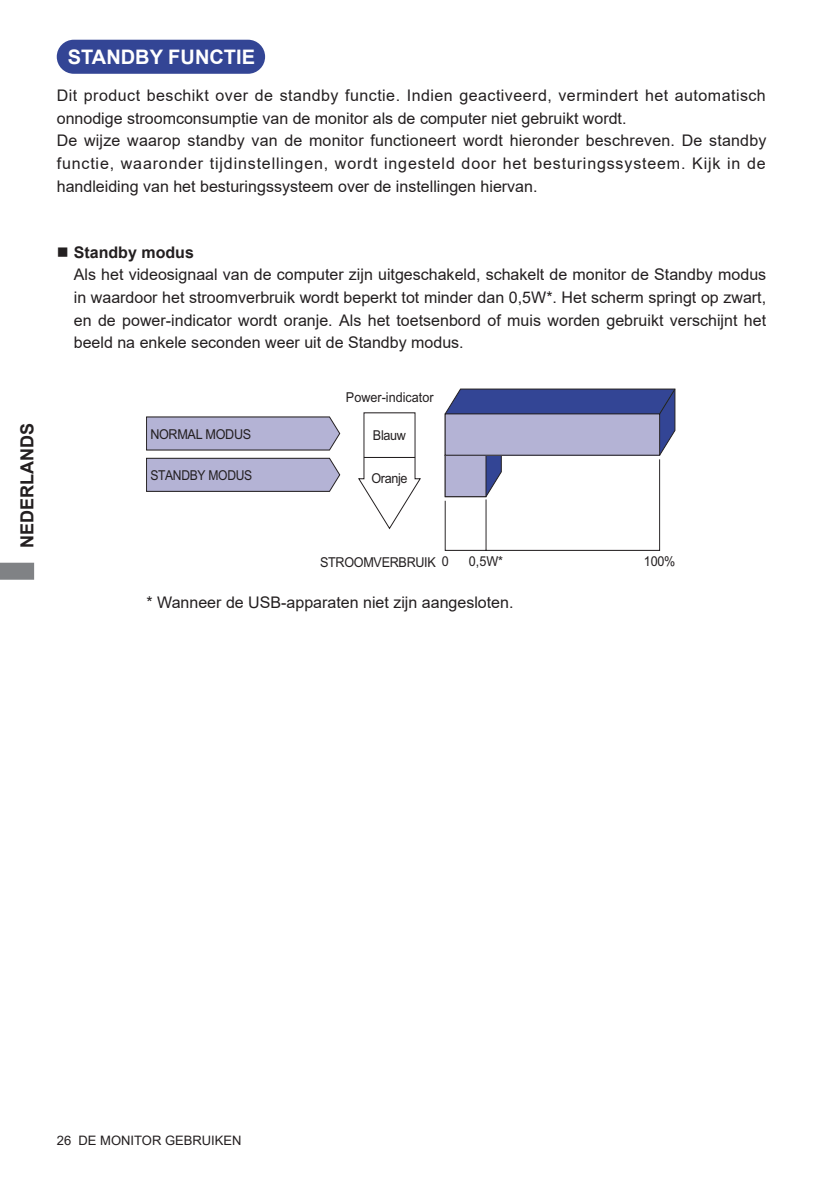
<style>
.page{position:relative;width:840px;height:1191px;background:#fff}
.page>*{position:absolute;margin:0;border:0;box-sizing:border-box;transform-origin:0 0}
.t1{font:700 20px "Arial";color:#fff}
.t2{font:700 18px "Arial";color:#231f20}
.t3{font:16px/22.6px "Arial";color:#231f20}
.t4{font:13.6px "Arial";letter-spacing:-.025em;color:#231f20;scale:.93 1}
.t5{font:13.6px "Arial";color:#231f20;scale:.93 1}
.t6{font:13.6px "Arial";letter-spacing:-.025em;color:#231f20;scale:.89 1}
.t7{font:13px "Arial";color:#231f20}
.s1{font-weight:700}
</style>
<div class="page">
<svg style="left:0;top:562px;width:34px;height:18px"></svg>
<div style="left:58px;top:41px;width:206px;height:32px;background:#334595;border-radius:16px"></div>
<div style="left:57px;top:40px;width:208px;height:34px;border:2px solid #334595;border-radius:16px"></div>
<svg style="left:444px;top:388px;width:231px;height:163px"></svg>
<svg style="left:146px;top:412px;width:275px;height:118px"></svg>
<p class="t2" style="left:14px;top:548px;width:126px;rotate:-90deg">NEDERLANDS</p>
<p class="t1" style="left:68px;top:43px;width:189px">STANDBY FUNCTIE</p>
<p class="t3" style="left:57px;top:84px;width:710px">Dit product beschikt over de standby functie. Indien geactiveerd, vermindert het automatisch onnodige stroomconsumptie van de monitor als de computer niet gebruikt wordt.<br>De wijze waarop standby van de monitor functioneert wordt hieronder beschreven. De standby functie, waaronder tijdinstellingen, wordt ingesteld door het besturingssysteem. Kijk in de handleiding van het besturingssysteem over de instellingen hiervan.</p>
<p class="t3" style="left:74px;top:241px;width:693px;text-indent:-17px">■ <span class="s1">Standby modus<br></span>Als het videosignaal van de computer zijn uitgeschakeld, schakelt de monitor de Standby modus in waardoor het stroomverbruik wordt beperkt tot minder dan 0,5W*. Het scherm springt op zwart, en de power-indicator wordt oranje. Als het toetsenbord of muis worden gebruikt verschijnt het beeld na enkele seconden weer uit de Standby modus.</p>
<p class="t4" style="left:150px;top:425px;width:110px">NORMAL MODUS</p>
<p class="t6" style="left:150px;top:466px;width:116px">STANDBY MODUS</p>
<p class="t5" style="left:346px;top:388px;width:96px">Power-indicator</p>
<p class="t4" style="left:373px;top:425px;width:37px">Blauw</p>
<p class="t4" style="left:371px;top:469px;width:40px">Oranje</p>
<p class="t4" style="left:320px;top:552px;width:140px">STROOMVERBRUIK 0</p>
<p class="t4" style="left:468px;top:552px;width:38px">0,5W*</p>
<p class="t4" style="left:643px;top:552px;width:35px">100%</p>
<p class="t3" style="left:146px;top:590px;width:368px">* Wanneer de USB-apparaten niet zijn aangesloten.</p>
<p class="t7" style="left:57px;top:1131px;width:186px">26 DE MONITOR GEBRUIKEN</p>
</div>
